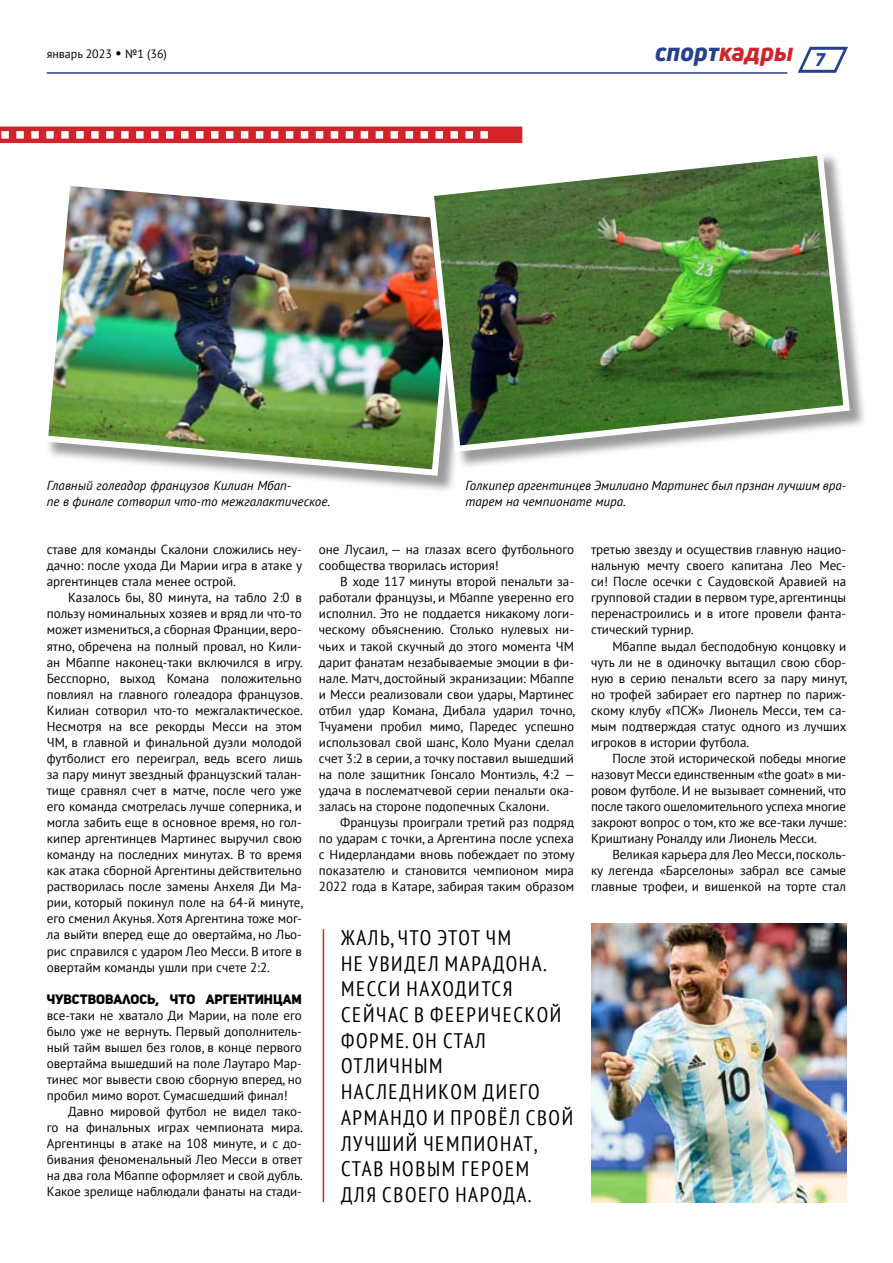
<style>
.page{position:relative;width:893px;height:1263px;background:#fff}
.page>*{position:absolute;margin:0;border:0;box-sizing:border-box;transform-origin:0 0}
.t1{font:italic 800 25.5px "Uni Neue";color:#25408f}
.t2{font:condensed 21px/25.7px "PT Sans";letter-spacing:.08em;color:#000}
.t3{font:13.5px "Uni Sans Demo Heavy CAPS";color:#000}
.t4{font:13.05px/16px "PT Sans";color:#000;text-align:justify}
.t5{font:italic 13.05px/16px "PT Sans";color:#000}
.t6{font:12px "PT Sans";color:#000}
.s1{font-size:15px}
.s2{color:#d2232a}
</style>
<div class="page">
<svg style="left:797px;top:46px;width:51px;height:27px"></svg>
<hr style="left:47px;top:72px;width:740px;height:2px;background:#25408f">
<div style="left:0;top:127px;width:522px;height:16px;background:#d2232a"></div>
<svg style="left:1px;top:131px;width:487px;height:8px"></svg>
<div style="left:44px;top:182px;width:441px;height:319px;background:#000;opacity:.4"></div>
<img style="left:44px;top:182px;width:420px;height:297px">
<div style="left:430px;top:151px;width:445px;height:327px;background:#000;opacity:.4"></div>
<img style="left:424px;top:151px;width:429px;height:304px">
<img style="left:591px;top:924px;width:255px;height:278px">
<hr style="left:323px;top:929px;width:1px;height:273px;background:#d2232a">
<p class="t6" style="left:47px;top:46px;width:122px">январь 2023 <span class="s1">•</span> №1 (36)</p>
<h1 class="t1" style="left:655px;top:35px;width:171px">спорт<span class="s2">кадры</span> <sub>7</sub></h1>
<p class="t5" style="left:47px;top:477px;width:285px">Главный голеадор французов Килиан Мбап-<br>пе в финале сотворил что-то межгалактическое.</p>
<p class="t5" style="left:466px;top:477px;width:382px">Голкипер аргентинцев Эмилиано Мартинес был прзнан лучшим вра&shy;тарем на чемпионате мира.</p>
<p class="t4" style="left:47px;top:541px;width:257px">ставе для команды Скалони сложились неу&shy;дачно: после ухода Ди Марии игра в атаке у аргентинцев стала менее острой.</p>
<p class="t4" style="left:47px;top:589px;width:258px;text-indent:21px">Казалось бы, 80 минута, на табло 2:0 в пользу номинальных хозяев и вряд ли что-то может измениться, а сборная Франции, веро&shy;ятно, обречена на полный провал, но Кили&shy;ан Мбаппе наконец-таки включился в игру.<br>Бесспорно, выход Комана положительно повлиял на главного голеадора французов.<br>Килиан сотворил что-то межгалактическое.<br>Несмотря на все рекорды Месси на этом ЧМ, в главной и финальной дуэли молодой футболист его переиграл, ведь всего лишь за пару минут звездный французский талан&shy;тище сравнял счет в матче, после чего уже его команда смотрелась лучше соперника, и могла забить еще в основное время, но гол&shy;кипер аргентинцев Мартинес выручил свою команду на последних минутах. В то время как атака сборной Аргентины действительно растворилась после замены Анхеля Ди Ма&shy;рии, который покинул поле на 64-й минуте, его сменил Акунья. Хотя Аргентина тоже мог&shy;ла выйти вперед еще до овертайма, но Льо&shy;рис справился с ударом Лео Месси. В итоге в овертайм команды ушли при счете 2:2.</p>
<p class="t3" style="left:47px;top:990px;width:257px">Чувствовалось, что аргентинцам</p>
<p class="t4" style="left:47px;top:1007px;width:257px">все-таки не хватало Ди Марии, на поле его было уже не вернуть. Первый дополнитель&shy;ный тайм вышел без голов, в конце первого овертайма вышедший на поле Лаутаро Мар&shy;тинес мог вывести свою сборную вперед, но пробил мимо ворот. Сумасшедший финал!</p>
<p class="t4" style="left:47px;top:1103px;width:258px;text-indent:21px">Давно мировой футбол не видел тако&shy;го на финальных играх чемпионата мира.<br>Аргентинцы в атаке на 108 минуте, и с до&shy;бивания феноменальный Лео Месси в ответ на два гола Мбаппе оформляет и свой дубль.<br>Какое зрелище наблюдали фанаты на стади-</p>
<p class="t4" style="left:319px;top:541px;width:257px">оне Лусаил, — на глазах всего футбольного сообщества творилась история!</p>
<p class="t4" style="left:319px;top:573px;width:258px;text-indent:21px">В ходе 117 минуты второй пенальти за&shy;работали французы, и Мбаппе уверенно его исполнил. Это не поддается никакому логи&shy;ческому объяснению. Столько нулевых ни&shy;чьих и такой скучный до этого момента ЧМ дарит фанатам незабываемые эмоции в фи&shy;нале. Матч, достойный экранизации: Мбаппе и Месси реализовали свои удары, Мартинес отбил удар Комана, Дибала ударил точно, Тчуамени пробил мимо, Паредес успешно использовал свой шанс, Коло Муани сделал счет 3:2 в серии, а точку поставил вышедший на поле защитник Гонсало Монтиэль, 4:2 — удача в послематчевой серии пенальти ока&shy;залась на стороне подопечных Скалони.</p>
<p class="t4" style="left:319px;top:814px;width:257px;text-indent:21px">Французы проиграли третий раз подряд по ударам с точки, а Аргентина после успеха с Нидерландами вновь побеждает по этому показателю и становится чемпионом мира 2022 года в Катаре, забирая таким образом</p>
<h2 class="t2" style="left:341px;top:924px;width:234px">Жаль, что этот чм<br>не увидел Марадона.<br>Месси находится сейчас в феерической форме. он стал отличным наследником Диего<br>Армандо и провёл свой лучший чемпионат, став новым героем<br>для своего народа.</h2>
<p class="t4" style="left:591px;top:541px;width:257px">третью звезду и осуществив главную нацио&shy;нальную мечту своего капитана Лео Мес&shy;си! После осечки с Саудовской Аравией на групповой стадии в первом туре, аргентинцы перенастроились и в итоге провели фанта&shy;стический турнир.</p>
<p class="t4" style="left:591px;top:638px;width:258px;text-indent:21px">Мбаппе выдал бесподобную концовку и чуть ли не в одиночку вытащил свою сбор&shy;ную в серию пенальти всего за пару минут, но трофей забирает его партнер по париж&shy;скому клубу «ПСЖ» Лионель Месси, тем са&shy;мым подтверждая статус одного из лучших игроков в истории футбола.</p>
<p class="t4" style="left:591px;top:750px;width:257px;text-indent:21px">После этой исторической победы многие назовут Месси единственным «the goat» в ми&shy;ровом футболе. И не вызывает сомнений, что после такого ошеломительного успеха многие закроют вопрос о том, кто же все-таки лучше:<br>Криштиану Роналду или Лионель Месси.</p>
<p class="t4" style="left:591px;top:846px;width:257px;text-indent:21px">Великая карьера для Лео Месси, посколь&shy;ку легенда «Барселоны» забрал все самые главные трофеи, и вишенкой на торте стал</p>
</div>
